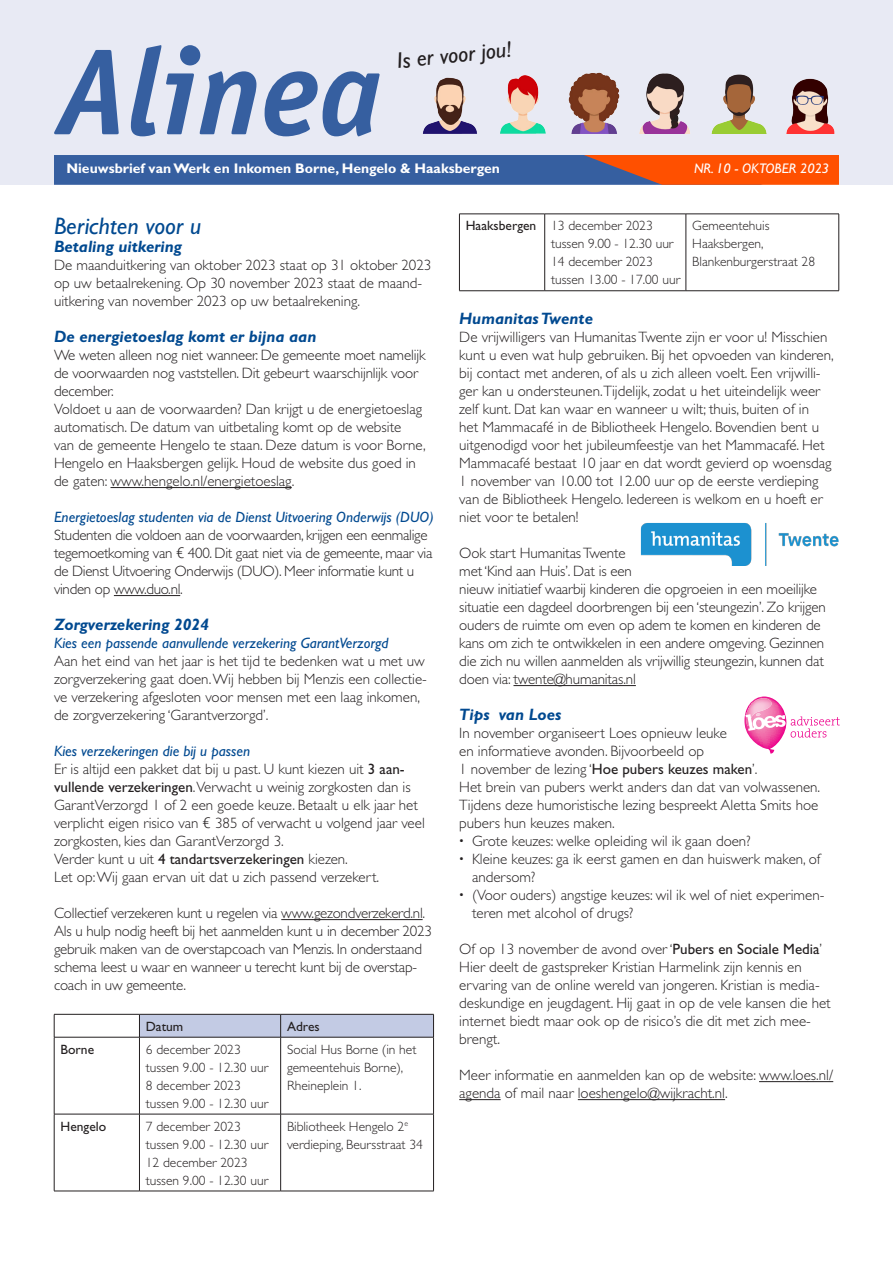
<style>
.page{position:relative;width:893px;height:1263px;background:#fff}
.page>*{position:absolute;margin:0;border:0;box-sizing:border-box;transform-origin:0 0}
.t1{font:italic 24px "Gill Sans";color:#014990}
.t2{font:italic 22.5px "Gill Sans";color:#231f20}
.t3{font:italic 700 16.5px "Gill Sans";color:#014990}
.t4{font:300 15px/18px "Gill Sans";color:#231f20}
.t5{font:300 15px/18px "Gill Sans";letter-spacing:-.02em;color:#231f20}
.t6{font:italic 15px "Gill Sans";color:#014990}
.t7{font:700 13.95px "Gill Sans";color:#fff}
.t8{font:italic 13.95px "Gill Sans";color:#fff}
.t9{font:300 13.5px/18px "Gill Sans";color:#231f20}
.t10{font:13.5px "Gill Sans";color:#231f20}
.s1{font-family:"Roboto"}
.s2{font-weight:400;font-style:italic;color:#014990}
.s3{font-weight:400}
</style>
<div class="page">
<div style="left:0;top:0;width:893px;height:185px;background:#e8eaf4"></div>
<svg style="left:54px;top:45px;width:326px;height:91px"></svg>
<svg style="left:54px;top:155px;width:785px;height:30px;background:#6d5b75"></svg>
<hr style="left:111px;top:487px;width:181px;height:1px;background:#231f20">
<hr style="left:114px;top:595px;width:66px;height:1px;background:#231f20">
<hr style="left:281px;top:919px;width:142px;height:1px;background:#231f20">
<svg style="left:55px;top:1036px;width:378px;height:155px"></svg>
<svg style="left:54px;top:1015px;width:1px;height:22px"></svg>
<hr style="left:54px;top:1037px;width:1px;height:77px;background:#231f20">
<hr style="left:139px;top:1037px;width:1px;height:77px;background:#231f20">
<hr style="left:280px;top:1037px;width:1px;height:77px;background:#231f20">
<hr style="left:433px;top:1037px;width:1px;height:77px;background:#231f20">
<hr style="left:54px;top:1114px;width:1px;height:77px;background:#231f20">
<hr style="left:139px;top:1114px;width:1px;height:77px;background:#231f20">
<hr style="left:280px;top:1114px;width:1px;height:77px;background:#231f20">
<hr style="left:433px;top:1114px;width:1px;height:77px;background:#231f20">
<hr style="left:139px;top:1037px;width:142px;height:1px;background:#231f20">
<svg style="left:139px;top:1014px;width:295px;height:23px;background:#b9c1d8"></svg>
<hr style="left:281px;top:1037px;width:153px;height:1px;background:#231f20">
<hr style="left:54px;top:1014px;width:85px;height:1px;background:#231f20">
<hr style="left:54px;top:1037px;width:85px;height:1px;background:#231f20">
<hr style="left:54px;top:1114px;width:85px;height:1px;background:#231f20">
<hr style="left:139px;top:1114px;width:142px;height:1px;background:#231f20">
<hr style="left:281px;top:1114px;width:153px;height:1px;background:#231f20">
<hr style="left:54px;top:1191px;width:85px;height:1px;background:#231f20">
<hr style="left:139px;top:1191px;width:142px;height:1px;background:#231f20">
<hr style="left:281px;top:1191px;width:153px;height:1px;background:#231f20">
<hr style="left:513px;top:685px;width:123px;height:1px;background:#231f20">
<hr style="left:759px;top:1081px;width:74px;height:1px;background:#231f20">
<hr style="left:459px;top:1099px;width:42px;height:1px;background:#231f20">
<hr style="left:578px;top:1099px;width:147px;height:1px;background:#231f20">
<svg style="left:545px;top:215px;width:141px;height:75px"></svg>
<hr style="left:459px;top:214px;width:1px;height:77px;background:#231f20">
<hr style="left:544px;top:214px;width:1px;height:77px;background:#231f20">
<hr style="left:686px;top:214px;width:1px;height:77px;background:#231f20">
<hr style="left:838px;top:214px;width:1px;height:77px;background:#231f20">
<hr style="left:459px;top:214px;width:86px;height:1px;background:#231f20">
<hr style="left:545px;top:214px;width:141px;height:1px;background:#231f20">
<hr style="left:686px;top:214px;width:153px;height:1px;background:#231f20">
<hr style="left:459px;top:290px;width:86px;height:1px;background:#231f20">
<hr style="left:545px;top:290px;width:141px;height:1px;background:#231f20">
<hr style="left:686px;top:290px;width:153px;height:1px;background:#231f20">
<img style="left:423px;top:72px;width:197px;height:61px">
<img style="left:639px;top:73px;width:196px;height:60px">
<img style="left:640px;top:523px;width:199px;height:42px">
<svg style="left:744px;top:696px;width:96px;height:58px"></svg>
<h2 class="t2" style="left:396px;top:48px;width:117px;rotate:-6deg">Is er voor jou!</h2>
<p class="t7" style="left:66px;top:160px;width:435px">Nieuwsbrief van Werk en Inkomen Borne, Hengelo &amp; Haaksbergen</p>
<p class="t8" style="left:694px;top:160px;width:137px">NR. 10 - OKTOBER 2023</p>
<h1 class="t1" style="left:54px;top:212px;width:149px">Berichten voor u</h1>
<p class="t3" style="left:54px;top:237px;width:129px">Betaling uitkering</p>
<p class="t4" style="left:54px;top:256px;width:379px">De maanduitkering van oktober 2023 staat op 31 oktober 2023 op uw betaalrekening. Op 30 november 2023 staat de maand&shy;uitkering van november 2023 op uw betaalrekening.</p>
<p class="t3" style="left:54px;top:327px;width:264px">De energietoeslag komt er bijna aan</p>
<p class="t4" style="left:54px;top:346px;width:373px">We weten alleen nog niet wanneer. De gemeente moet namelijk de voorwaarden nog vaststellen. Dit gebeurt waarschijnlijk voor december.<br>Voldoet u aan de voorwaarden? Dan krijgt u de energietoeslag automatisch. De datum van uitbetaling komt op de website<br>van de gemeente Hengelo te staan. Deze datum is voor Borne, Hengelo en Haaksbergen gelijk. Houd de website dus goed in de gaten: www.hengelo.nl/energietoeslag.</p>
<p class="t6" style="left:54px;top:508px;width:381px">Energietoeslag studenten via de Dienst Uitvoering Onderwijs (DUO)</p>
<p class="t5" style="left:54px;top:526px;width:380px">Studenten die voldoen aan de voorwaarden, krijgen een eenmalige tegemoetkoming van <span class="s1">€</span> 400. Dit gaat niet via de gemeente, maar via de Dienst Uitvoering Onderwijs (DUO). Meer informatie kunt u vinden op www.duo.nl.</p>
<p class="t3" style="left:54px;top:615px;width:157px">Zorgverzekering 2024</p>
<p class="t6" style="left:54px;top:634px;width:336px">Kies een passende aanvullende verzekering GarantVerzorgd</p>
<p class="t4" style="left:54px;top:652px;width:374px">Aan het eind van het jaar is het tijd te bedenken wat u met uw zorgverzekering gaat doen. Wij hebben bij Menzis een collectie&shy;ve verzekering afgesloten voor mensen met een laag inkomen, de zorgverzekering ‘Garantverzorgd’.</p>
<p class="t4" style="left:54px;top:742px;width:372px"><span class="s2">Kies verzekeringen die bij u passen<br></span>Er is altijd een pakket dat bij u past. U kunt kiezen uit <span class="s3">3 aan&shy;vullende verzekeringen</span>.Verwacht u weinig zorgkosten dan is GarantVerzorgd 1 of 2 een goede keuze. Betaalt u elk jaar het verplicht eigen risico van <span class="s1">€</span> 385 of verwacht u volgend jaar veel zorgkosten, kies dan GarantVerzorgd 3.<br>Verder kunt u uit <span class="s3">4 tandartsverzekeringen</span> kiezen.<br>Let op: Wij gaan ervan uit dat u zich passend verzekert.</p>
<p class="t4" style="left:54px;top:904px;width:379px">Collectief verzekeren kunt u regelen via www.gezondverzekerd.nl.<br>Als u hulp nodig heeft bij het aanmelden kunt u in december 2023 gebruik maken van de overstapcoach van Menzis. In onderstaand schema leest u waar en wanneer u terecht kunt bij de overstap&shy;coach in uw gemeente.</p>
<p class="t10" style="left:146px;top:1018px;width:39px">Datum</p>
<p class="t10" style="left:287px;top:1018px;width:34px">Adres</p>
<p class="t10" style="left:61px;top:1041px;width:35px">Borne</p>
<p class="t9" style="left:146px;top:1040px;width:124px">6 december 2023 tussen 9.00 - 12.30 uur<br>8 december 2023 tussen 9.00 - 12.30 uur</p>
<p class="t9" style="left:287px;top:1040px;width:131px">Social Hus Borne (in het gemeentehuis Borne),<br>Rheineplein 1.</p>
<p class="t10" style="left:61px;top:1118px;width:47px">Hengelo</p>
<p class="t9" style="left:146px;top:1117px;width:124px">7 december 2023 tussen 9.00 - 12.30 uur<br>12 december 2023 tussen 9.00 - 12.30 uur</p>
<p class="t9" style="left:287px;top:1117px;width:137px">Bibliotheek Hengelo 2<sup>e </sup>verdieping, Beursstraat 34</p>
<p class="t9" style="left:551px;top:217px;width:131px;text-indent:-85px"><span class="s3">Haaksbergen</span> 13 december 2023 tussen 9.00 - 12.30 uur<br>14 december 2023 tussen 13.00 - 17.00 uur</p>
<p class="t9" style="left:692px;top:217px;width:124px">Gemeentehuis<br>Haaksbergen,<br>Blankenburgerstraat 28</p>
<p class="t3" style="left:459px;top:309px;width:135px">Humanitas Twente</p>
<p class="t4" style="left:459px;top:328px;width:376px">De vrijwilligers van Humanitas Twente zijn er voor u! Misschien kunt u even wat hulp gebruiken. Bij het opvoeden van kinderen, bij contact met anderen, of als u zich alleen voelt. Een vrijwilli&shy;ger kan u ondersteunen.Tijdelijk, zodat u het uiteindelijk weer zelf kunt. Dat kan waar en wanneer u wilt; thuis, buiten of in<br>het Mammacafé in de Bibliotheek Hengelo. Bovendien bent u uitgenodigd voor het jubileumfeestje van het Mammacafé. Het Mammacafé bestaat 10 jaar en dat wordt gevierd op woensdag 1 november van 10.00 tot 12.00 uur op de eerste verdieping van de Bibliotheek Hengelo. Iedereen is welkom en u hoeft er niet voor te betalen!</p>
<p class="t4" style="left:459px;top:544px;width:368px">Ook start Humanitas Twente<br>met ‘Kind aan Huis’. Dat is een<br>nieuw initiatief waarbij kinderen die opgroeien in een moeilijke situatie een dagdeel doorbrengen bij een ‘steungezin’. Zo krijgen ouders de ruimte om even op adem te komen en kinderen de kans om zich te ontwikkelen in een andere omgeving. Gezinnen die zich nu willen aanmelden als vrijwillig steungezin, kunnen dat doen via: twente@humanitas.nl</p>
<p class="t3" style="left:459px;top:705px;width:104px">Tips van Loes</p>
<p class="t4" style="left:459px;top:724px;width:363px">In november organiseert Loes opnieuw leuke<br>en informatieve avonden. Bijvoorbeeld op<br>1 november de lezing ‘<span class="s3">Hoe pubers keuzes maken</span>’.<br>Het brein van pubers werkt anders dan dat van volwassenen.<br>Tijdens deze humoristische lezing bespreekt Aletta Smits hoe pubers hun keuzes maken.</p>
<p class="t4" style="left:459px;top:832px;width:293px"><span class="s1">•</span> Grote keuzes: welke opleiding wil ik gaan doen?</p>
<p class="t4" style="left:472px;top:850px;width:350px;text-indent:-13px"><span class="s1">•</span> Kleine keuzes: ga ik eerst gamen en dan huiswerk maken, of andersom?</p>
<p class="t4" style="left:472px;top:886px;width:354px;text-indent:-13px"><span class="s1">•</span> (Voor ouders) angstige keuzes: wil ik wel of niet experimen&shy;teren met alcohol of drugs?</p>
<p class="t4" style="left:459px;top:940px;width:373px">Of op 13 november de avond over ‘<span class="s3">Pubers en Sociale Media</span>’ Hier deelt de gastspreker Kristian Harmelink zijn kennis en ervaring van de online wereld van jongeren. Kristian is media&shy;deskundige en jeugdagent. Hij gaat in op de vele kansen die het internet biedt maar ook op de risico’s die dit met zich mee&shy;brengt.</p>
<p class="t4" style="left:459px;top:1066px;width:375px">Meer informatie en aanmelden kan op de website: www.loes.nl/ agenda of mail naar loeshengelo@wijkracht.nl.</p>
</div>
